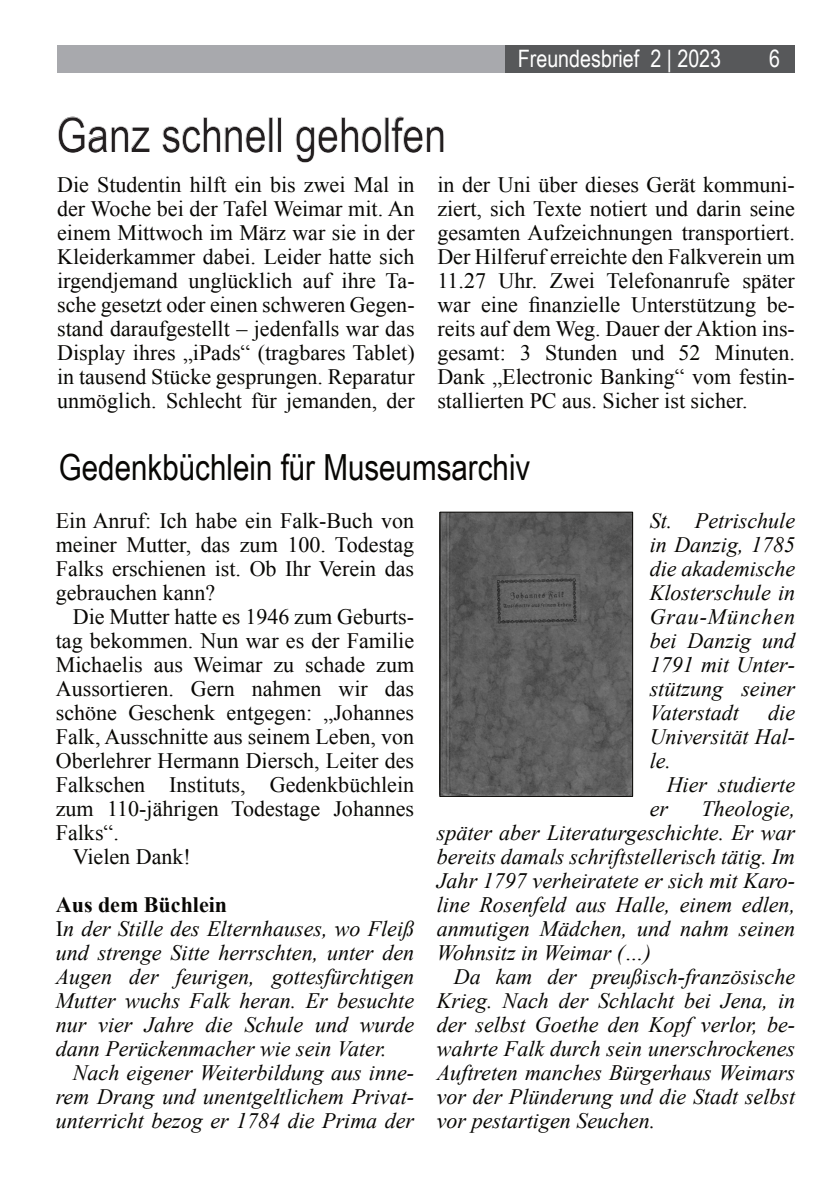
<style>
.page{position:relative;width:840px;height:1191px;background:#fff}
.page>*{position:absolute;margin:0;border:0;box-sizing:border-box;transform-origin:0 0}
.t1{font:48px "Arial Narrow";color:#231f20}
.t2{font:36px "Arial Narrow";color:#080704}
.t3{font:24px "Arial Narrow";color:#fff}
.t4{font:22px/24px "Times New Roman";color:#080704;text-align:justify}
.t5{font:italic 22px/24px "Times New Roman";color:#080704;text-align:justify}
.s1{font-weight:700;font-style:normal}
.s2{font-style:normal}
</style>
<div class="page">
<div style="left:57px;top:45px;width:737px;height:28px;background:#a8a9ad"></div>
<div style="left:505px;top:45px;width:289px;height:28px;background:#57585a"></div>
<img style="left:441px;top:514px;width:189px;height:280px">
<div style="left:439px;top:512px;width:193px;height:284px;border:1px solid #080704"></div>
<p class="t3" style="left:517px;top:49px;width:205px">Freundesbrief 2 | 2023</p>
<p class="t3" style="left:768px;top:49px;width:12px">6</p>
<h1 class="t1" style="left:56px;top:117px;width:391px">Ganz schnell geholfen</h1>
<p class="t4" style="left:57px;top:175px;width:359px">Die Studentin hilft ein bis zwei Mal in der Woche bei der Tafel Weimar mit. An einem Mittwoch im März war sie in der Kleiderkammer dabei. Leider hatte sich irgendjemand unglücklich auf ihre Ta&shy;sche gesetzt oder einen schweren Gegen&shy;stand daraufgestellt – jedenfalls war das Display ihres „iPads“ (tragbares Tablet) in tausend Stücke gesprungen. Reparatur unmöglich. Schlecht für jemanden, der</p>
<p class="t4" style="left:437px;top:175px;width:359px">in der Uni über dieses Gerät kommuni&shy;ziert, sich Texte notiert und darin seine gesamten Aufzeichnungen transportiert.<br>Der Hilferuf erreichte den Falkverein um 11.27 Uhr. Zwei Telefonanrufe später war eine finanzielle Unterstützung be&shy;reits auf dem Weg. Dauer der Aktion ins&shy;gesamt: 3 Stunden und 52 Minuten.<br>Dank „Electronic Banking“ vom festin&shy;stallierten PC aus. Sicher ist sicher.</p>
<h2 class="t2" style="left:59px;top:454px;width:472px">Gedenkbüchlein für Museumsarchiv</h2>
<p class="t4" style="left:56px;top:511px;width:359px">Ein Anruf: Ich habe ein Falk-Buch von meiner Mutter, das zum 100. Todestag Falks erschienen ist. Ob Ihr Verein das gebrauchen kann?</p>
<p class="t4" style="left:73px;top:607px;width:342px">Die Mutter hatte es 1946 zum Geburts-</p>
<p class="t4" style="left:56px;top:631px;width:359px">tag bekommen. Nun war es der Familie</p>
<p class="t4" style="left:56px;top:655px;width:359px">Michaelis aus Weimar zu schade zum</p>
<p class="t4" style="left:56px;top:679px;width:359px">Aussortieren. Gern nahmen wir das</p>
<p class="t4" style="left:56px;top:703px;width:359px">schöne Geschenk entgegen: „Johannes</p>
<p class="t4" style="left:56px;top:727px;width:359px">Falk, Ausschnitte aus seinem Leben, von</p>
<p class="t4" style="left:56px;top:751px;width:359px">Oberlehrer Hermann Diersch, Leiter des</p>
<p class="t4" style="left:56px;top:775px;width:359px">Falkschen Instituts, Gedenkbüchlein</p>
<p class="t4" style="left:56px;top:799px;width:359px">zum 110-jährigen Todestage Johannes</p>
<p class="t4" style="left:56px;top:823px;width:64px">Falks“.</p>
<p class="t4" style="left:73px;top:847px;width:119px">Vielen Dank!</p>
<p class="t5" style="left:56px;top:895px;width:359px;text-align:left"><span class="s1">Aus dem Büchlein<br></span><span class="s2">I</span>n der Stille des Elternhauses, wo Fleiß und strenge Sitte herrschten, unter den Augen der feurigen, gottesfürchtigen Mutter wuchs Falk heran. Er besuchte nur vier Jahre die Schule und wurde dann Perückenmacher wie sein Vater.</p>
<p class="t5" style="left:56px;top:1063px;width:359px;text-indent:17px">Nach eigener Weiterbildung aus inne&shy;rem Drang und unentgeltlichem Privat&shy;unterricht bezog er 1784 die Prima der</p>
<p class="t5" style="left:649px;top:511px;width:147px">St. Petrischule in Danzig, 1785 die akademische Klosterschule in Grau-München bei Danzig und 1791 mit Unter&shy;stützung seiner Vaterstadt</p>
<p class="t5" style="left:649px;top:703px;width:147px;text-indent:118px">die Universität Hal&shy;le.</p>
<p class="t5" style="left:649px;top:775px;width:147px;text-indent:17px">Hier studierte er</p>
<p class="t5" style="left:436px;top:799px;width:359px;text-indent:264px">Theologie, später aber Literaturgeschichte. Er war bereits damals schriftstellerisch tätig. Im Jahr 1797 verheiratete er sich mit Karo&shy;line Rosenfeld aus Halle, einem edlen, anmutigen Mädchen, und nahm seinen Wohnsitz in Weimar (…)</p>
<p class="t5" style="left:436px;top:967px;width:359px;text-indent:17px">Da kam der preußisch-französische Krieg. Nach der Schlacht bei Jena, in der selbst Goethe den Kopf verlor, be&shy;wahrte Falk durch sein unerschrockenes Auftreten manches Bürgerhaus Weimars vor der Plünderung und die Stadt selbst vor pestartigen Seuchen.</p>
</div>
